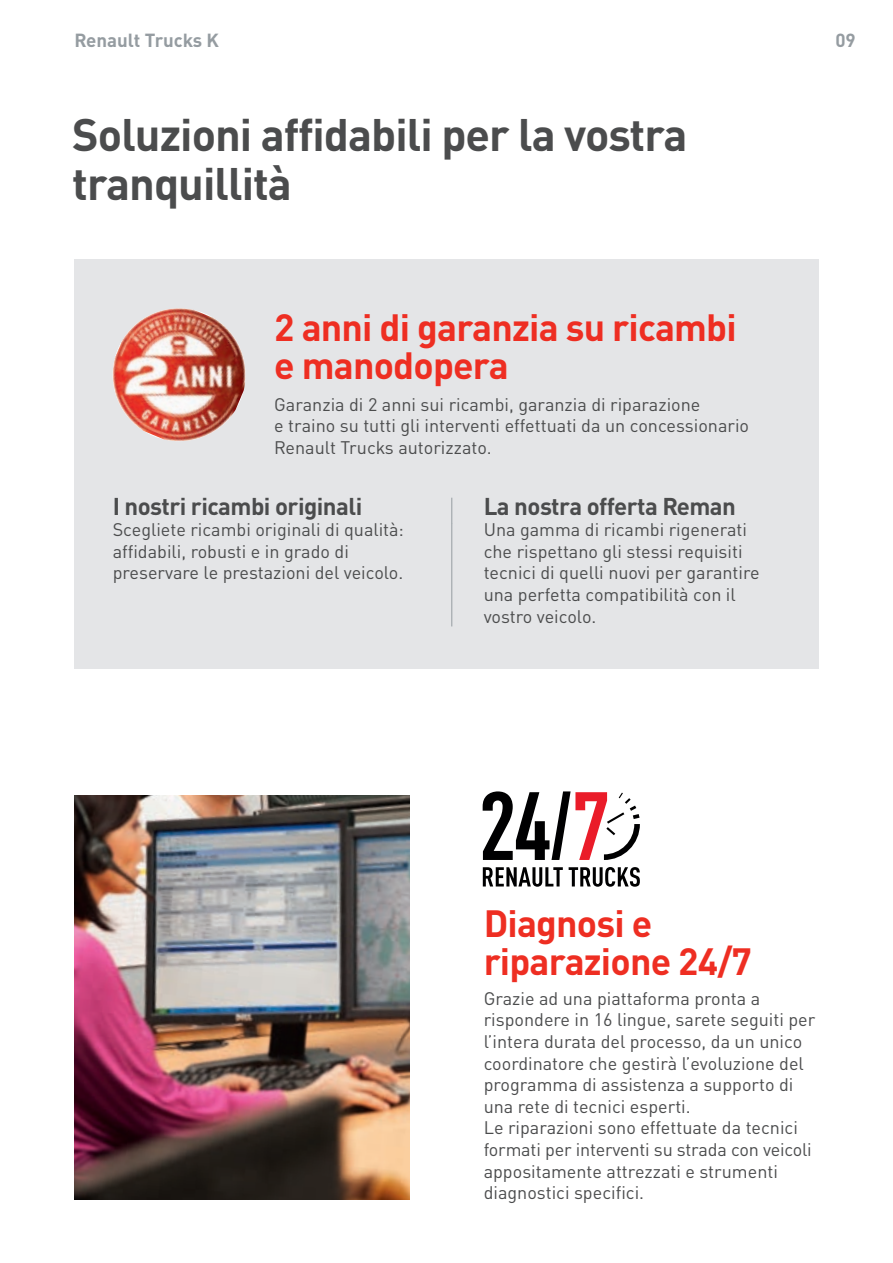
<style>
.page{position:relative;width:893px;height:1263px;background:#fff}
.page>*{position:absolute;margin:0;border:0;box-sizing:border-box;transform-origin:0 0}
.t1{font:700 45px/49.5px "DIN Pro";letter-spacing:-.02em;color:#4b4c4d}
.t2{font:700 37.5px/37.5px "DIN Pro";letter-spacing:-.02em;color:#ee2e22}
.t3{font:700 24px "DIN Pro";letter-spacing:-.02em;color:#4b4c4d}
.t4{font:700 18.75px "DIN Pro";color:#959ca1}
.t5{font:18px/21.6px "DIN Pro";color:#4b4c4d}
</style>
<div class="page">
<svg style="left:483px;top:867px;width:80px;height:20px"></svg>
<svg style="left:569px;top:867px;width:71px;height:20px"></svg>
<svg style="left:483px;top:791px;width:157px;height:69px"></svg>
<img style="left:74px;top:795px;width:335px;height:404px">
<div style="left:74px;top:259px;width:745px;height:410px;background:#e4e5e7"></div>
<img style="left:113px;top:308px;width:133px;height:133px;border-radius:50%">
<img style="left:113px;top:308px;width:66px;height:67px">
<svg style="left:451px;top:498px;width:1px;height:25px"></svg>
<hr style="left:451px;top:523px;width:1px;height:103px;background:#959ca1">
<p class="t4" style="left:74px;top:24px;width:146px">Renault Trucks K</p>
<p class="t4" style="left:835px;top:24px;width:22px">09</p>
<h1 class="t1" style="left:72px;top:104px;width:617px">Soluzioni affidabili per la vostra tranquillità</h1>
<h2 class="t2" style="left:274px;top:305px;width:464px">2 anni di garanzia su ricambi e manodopera</h2>
<p class="t5" style="left:274px;top:392px;width:476px">Garanzia di 2 anni sui ricambi, garanzia di riparazione<br>e traino su tutti gli interventi effettuati da un concessionario<br>Renault Trucks autorizzato.</p>
<h3 class="t3" style="left:113px;top:486px;width:251px">I nostri ricambi originali</h3>
<h3 class="t3" style="left:484px;top:486px;width:254px">La nostra offerta Reman</h3>
<p class="t5" style="left:113px;top:517px;width:293px">Scegliete ricambi originali di qualità: affidabili, robusti e in grado di preservare le prestazioni del veicolo.</p>
<p class="t5" style="left:484px;top:517px;width:278px">Una gamma di ricambi rigenerati che rispettano gli stessi requisiti tecnici di quelli nuovi per garantire una perfetta compatibilità con il vostro veicolo.</p>
<h2 class="t2" style="left:484px;top:901px;width:270px">Diagnosi e riparazione 24/7</h2>
<p class="t5" style="left:484px;top:986px;width:333px">Grazie ad una piattaforma pronta a rispondere in 16 lingue, sarete seguiti per l’intera durata del processo, da un unico coordinatore che gestirà l’evoluzione del programma di assistenza a supporto di una rete di tecnici esperti.<br>Le riparazioni sono effettuate da tecnici formati per interventi su strada con veicoli appositamente attrezzati e strumenti diagnostici specifici.</p>
</div>
